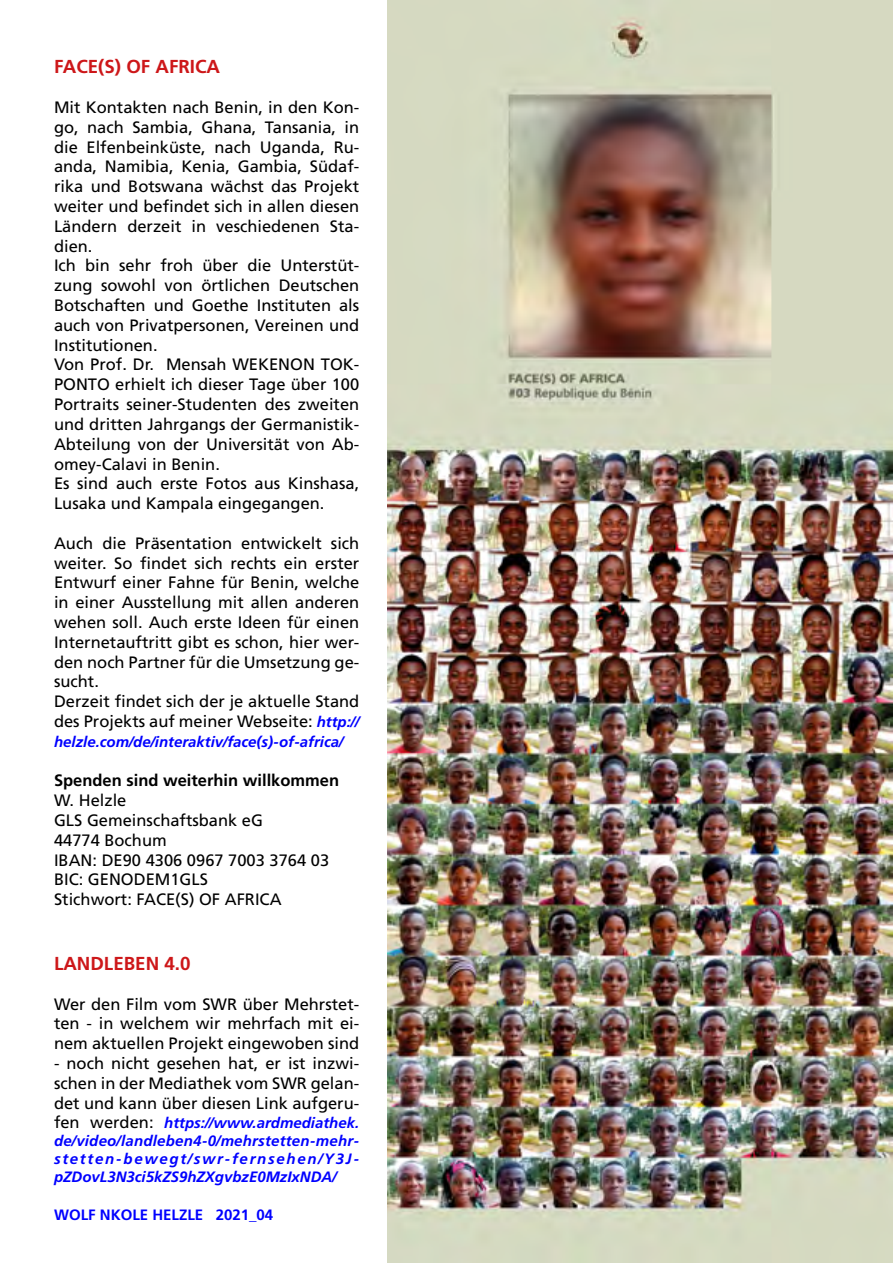
<style>
.page{position:relative;width:893px;height:1263px;background:#fff}
.page>*{position:absolute;margin:0;border:0;box-sizing:border-box;transform-origin:0 0}
.t1{font:700 18.75px "Frutiger";color:#cd1719}
.t2{font:16.5px/19.8px "Frutiger";color:#000;text-align:justify}
.t3{font:700 16.5px "Frutiger";color:#000}
.t4{font:italic 700 15px/18px "Frutiger";color:#00f;text-align:justify}
.t5{font:700 15px "Frutiger";color:#00f}
.s1{font-weight:700;font-style:italic;font-size:15px;color:#00f}
.s2{font-weight:400;font-style:normal;font-size:16.5px;color:#000}
</style>
<div class="page">
<img style="left:388px;top:0;width:505px;height:1263px">
<p class="t1" style="left:54px;top:56px;width:168px">FACE(S) OF AFRICA</p>
<p class="t2" style="left:54px;top:97px;width:307px">Mit Kontakten nach Benin, in den Kon&shy;go, nach Sambia, Ghana, Tansania, in die Elfenbeinküste, nach Uganda, Ru&shy;anda, Namibia, Kenia, Gambia, Südaf&shy;rika und Botswana wächst das Projekt weiter und befindet sich in allen diesen Ländern derzeit in veschiedenen Sta&shy;dien.</p>
<p class="t2" style="left:54px;top:256px;width:307px">Ich bin sehr froh über die Unterstüt&shy;zung sowohl von örtlichen Deutschen Botschaften und Goethe Instituten als auch von Privatpersonen, Vereinen und Institutionen.</p>
<p class="t2" style="left:54px;top:355px;width:307px">Von Prof. Dr. Mensah WEKENON TOK-PONTO erhielt ich dieser Tage über 100<br>Portraits seiner-Studenten des zweiten und dritten Jahrgangs der Germanistik-Abteilung von der Universität von Ab&shy;omey-Calavi in Benin.</p>
<p class="t2" style="left:54px;top:474px;width:307px">Es sind auch erste Fotos aus Kinshasa,<br>Lusaka und Kampala eingegangen.</p>
<p class="t2" style="left:54px;top:533px;width:307px">Auch die Präsentation entwickelt sich weiter. So findet sich rechts ein erster Entwurf einer Fahne für Benin, welche in einer Ausstellung mit allen anderen wehen soll. Auch erste Ideen für einen Internetauftritt gibt es schon, hier wer&shy;den noch Partner für die Umsetzung ge&shy;sucht.</p>
<p class="t2" style="left:54px;top:691px;width:307px">Derzeit findet sich der je aktuelle Stand des Projekts auf meiner Webseite: <span class="s1">http://</span></p>
<p class="t4" style="left:54px;top:733px;width:291px">helzle.com/de/interaktiv/face(s)-of-africa/</p>
<p class="t3" style="left:54px;top:771px;width:287px">Spenden sind weiterhin willkommen</p>
<p class="t2" style="left:54px;top:790px;width:74px">W. Helzle</p>
<p class="t2" style="left:54px;top:810px;width:211px">GLS Gemeinschaftsbank eG</p>
<p class="t2" style="left:54px;top:830px;width:114px">44774 Bochum</p>
<p class="t2" style="left:54px;top:850px;width:277px">IBAN: DE90 4306 0967 7003 3764 03</p>
<p class="t2" style="left:54px;top:870px;width:156px">BIC: GENODEM1GLS</p>
<p class="t2" style="left:54px;top:889px;width:229px">Stichwort: FACE(S) OF AFRICA</p>
<p class="t1" style="left:54px;top:952px;width:138px">LANDLEBEN 4.0</p>
<p class="t2" style="left:54px;top:994px;width:307px">Wer den Film vom SWR über Mehrstet&shy;ten - in welchem wir mehrfach mit ei&shy;nem aktuellen Projekt eingewoben sind</p>
<p class="t2" style="left:54px;top:1053px;width:307px">- noch nicht gesehen hat, er ist inzwi&shy;schen in der Mediathek vom SWR gelan&shy;det und kann über diesen Link aufgeru-</p>
<p class="t4" style="left:54px;top:1114px;width:307px"><span class="s2">fen werden:</span> https://www.ardmediathek. de/video/landleben4-0/mehrstetten-mehr&shy;stetten-bewegt/swr-fernsehen/Y3J&shy;pZDovL3N3ci5kZS9hZXgvbzE0MzIxNDA/</p>
<p class="t5" style="left:54px;top:1206px;width:221px">WOLF NKOLE HELZLE 2021_04</p>
</div>
